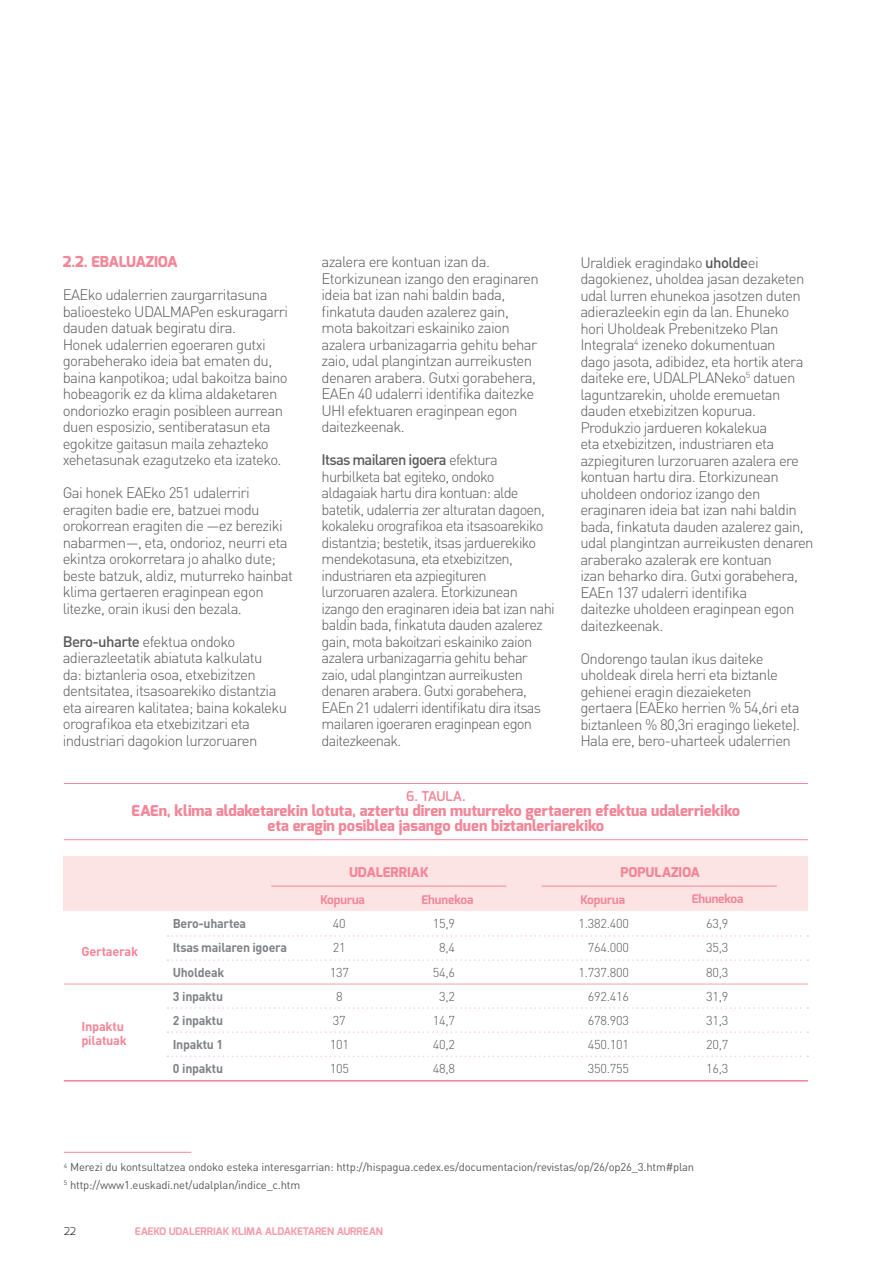
<style>
.page{position:relative;width:893px;height:1263px;background:#fff}
.page>*{position:absolute;margin:0;border:0;box-sizing:border-box;transform-origin:0 0}
.t1{font:300 15px/16.5px "DIN";letter-spacing:-.04em;color:#57585a}
.t2{font:800 15px/15px "Exo";color:#f38698;text-align:center}
.t3{font:800 13.5px "Exo";color:#f38698}
.t4{font:600 13.5px "Exo";letter-spacing:-.02em;color:#f38698}
.t5{font:300 12.75px "DIN";letter-spacing:-.02em;color:#57585a}
.t6{font:700 12.75px "DIN";letter-spacing:-.02em;color:#808285}
.t7{font:700 12.75px/13.5px "DIN";letter-spacing:-.02em;color:#f38698}
.t8{font:700 12px "Exo";color:#f38698}
.t9{font:11.25px/17.7px "DIN";letter-spacing:-.015em;color:#57585a}
.t10{font:700 10.5px "Exo";letter-spacing:-.01em;color:#f59ca8}
.t11{font:300 10.5px "Exo";color:#231f20}
.s1{font-weight:500}
</style>
<div class="page">
<hr style="left:64px;top:1152px;width:127px;height:1px;background:#f38698">
<hr style="left:64px;top:783px;width:744px;height:1px;background:#f38698">
<hr style="left:64px;top:839px;width:744px;height:1px;background:#f38698">
<div style="left:64px;top:856px;width:744px;height:55px;background:#fce4e5"></div>
<hr style="left:271px;top:886px;width:235px;height:1px;background:#f38698">
<hr style="left:542px;top:886px;width:235px;height:1px;background:#f38698">
<hr style="left:64px;top:1080px;width:744px;height:1px;background:#f38698">
<hr style="left:64px;top:983px;width:744px;height:2px;background:#f8b3ba">
<svg style="left:167px;top:935px;width:641px;height:2px"></svg>
<svg style="left:167px;top:959px;width:641px;height:2px"></svg>
<svg style="left:167px;top:1007px;width:641px;height:2px"></svg>
<svg style="left:167px;top:1031px;width:641px;height:2px"></svg>
<svg style="left:167px;top:1055px;width:641px;height:2px"></svg>
<p class="t2" style="left:63px;top:254px;width:116px">2.2. Ebaluazioa</p>
<p class="t1" style="left:63px;top:286px;width:227px">EAEko udalerrien zaurgarritasuna balioesteko UDALMAPen eskuragarri dauden datuak begiratu dira.<br>Honek udalerrien egoeraren gutxi gorabeherako ideia bat ematen du, baina kanpotikoa; udal bakoitza baino hobeagorik ez da klima aldaketaren ondoriozko eragin posibleen aurrean duen esposizio, sentiberatasun eta egokitze gaitasun maila zehazteko xehetasunak ezagutzeko eta izateko.</p>
<p class="t1" style="left:63px;top:484px;width:232px">Gai honek EAEko 251 udalerriri eragiten badie ere, batzuei modu orokorrean eragiten die —ez bereziki nabarmen—, eta, ondorioz, neurri eta ekintza orokorretara jo ahalko dute; beste batzuk, aldiz, muturreko hainbat klima gertaeren eraginpean egon litezke, orain ikusi den bezala.</p>
<p class="t1" style="left:63px;top:633px;width:226px"><span class="s1">Bero-uharte</span> efektua ondoko adierazleetatik abiatuta kalkulatu<br>da: biztanleria osoa, etxebizitzen dentsitatea, itsasoarekiko distantzia eta airearen kalitatea; baina kokaleku orografikoa eta etxebizitzari eta industriari dagokion lurzoruaren</p>
<p class="t1" style="left:322px;top:253px;width:219px">azalera ere kontuan izan da.<br>Etorkizunean izango den eraginaren ideia bat izan nahi baldin bada, finkatuta dauden azalerez gain, mota bakoitzari eskainiko zaion azalera urbanizagarria gehitu behar zaio, udal plangintzan aurreikusten denaren arabera. Gutxi gorabehera,<br>EAEn 40 udalerri identifika daitezke<br>UHI efektuaren eraginpean egon daitezkeenak.</p>
<p class="t1" style="left:322px;top:451px;width:235px"><span class="s1">Itsas mailaren igoera</span> efektura hurbilketa bat egiteko, ondoko<br>aldagaiak hartu dira kontuan: alde batetik, udalerria zer alturatan dagoen, kokaleku orografikoa eta itsasoarekiko distantzia; bestetik, itsas jarduerekiko mendekotasuna, eta etxebizitzen, industriaren eta azpiegituren lurzoruaren azalera. Etorkizunean izango den eraginaren ideia bat izan nahi baldin bada, finkatuta dauden azalerez gain, mota bakoitzari eskainiko zaion azalera urbanizagarria gehitu behar zaio, udal plangintzan aurreikusten denaren arabera. Gutxi gorabehera, EAEn 21 udalerri identifikatu dira itsas mailaren igoeraren eraginpean egon daitezkeenak.</p>
<p class="t1" style="left:580px;top:254px;width:235px">Uraldiek eragindako <span class="s1">uholde</span>ei dagokienez, uholdea jasan dezaketen udal lurren ehunekoa jasotzen duten adierazleekin egin da lan. Ehuneko hori Uholdeak Prebenitzeko Plan Integrala<sup>4</sup> izeneko dokumentuan<br>dago jasota, adibidez, eta hortik atera daiteke ere, UDALPLANeko<sup>5</sup> datuen laguntzarekin, uholde eremuetan dauden etxebizitzen kopurua.<br>Produkzio jardueren kokalekua<br>eta etxebizitzen, industriaren eta azpiegituren lurzoruaren azalera ere kontuan hartu dira. Etorkizunean uholdeen ondorioz izango den eraginaren ideia bat izan nahi baldin bada, finkatuta dauden azalerez gain, udal plangintzan aurreikusten denaren araberako azalerak ere kontuan<br>izan beharko dira. Gutxi gorabehera, EAEn 137 udalerri identifika<br>daitezke uholdeen eraginpean egon daitezkeenak.</p>
<p class="t1" style="left:580px;top:650px;width:221px">Ondorengo taulan ikus daiteke uholdeak direla herri eta biztanle gehienei eragin diezaieketen gertaera (EAEko herrien % 54,6ri eta biztanleen % 80,3ri eragingo liekete).<br>Hala ere, bero-uharteek udalerrien</p>
<p class="t4" style="left:406px;top:787px;width:61px">6. TAULA.</p>
<p class="t2" style="left:132px;top:803px;width:610px">EAEn, klima aldaketarekin lotuta, aztertu diren muturreko gertaeren efektua udalerriekiko eta eragin posiblea jasango duen biztanleriarekiko</p>
<p class="t3" style="left:349px;top:864px;width:26px">UDALERRIA</p>
<p class="t3" style="left:420px;top:864px;width:10px">K</p>
<p class="t3" style="left:620px;top:864px;width:42px">POPULAZI</p>
<p class="t3" style="left:682px;top:864px;width:19px">OA</p>
<p class="t8" style="left:320px;top:891px;width:46px">KOPURUA</p>
<p class="t8" style="left:421px;top:891px;width:53px">EHUNEKOA</p>
<p class="t8" style="left:580px;top:891px;width:46px">KOPURUA</p>
<p class="t8" style="left:692px;top:890px;width:53px">EHUNEKOA</p>
<p class="t7" style="left:81px;top:944px;width:58px">Gertaerak</p>
<p class="t7" style="left:81px;top:1019px;width:47px">Inpaktu pilatuak</p>
<p class="t6" style="left:173px;top:915px;width:75px">Bero-uhartea</p>
<p class="t5" style="left:333px;top:916px;width:14px">40</p>
<p class="t5" style="left:433px;top:916px;width:24px">15,9</p>
<p class="t5" style="left:578px;top:916px;width:52px">1.382.400</p>
<p class="t5" style="left:706px;top:916px;width:24px">63,9</p>
<p class="t6" style="left:173px;top:939px;width:116px">Itsas mailaren igoera</p>
<p class="t5" style="left:333px;top:940px;width:14px">21</p>
<p class="t5" style="left:439px;top:940px;width:17px">8,4</p>
<p class="t5" style="left:588px;top:940px;width:43px">764.000</p>
<p class="t5" style="left:706px;top:940px;width:24px">35,3</p>
<p class="t6" style="left:173px;top:964px;width:53px">Uholdeak</p>
<p class="t5" style="left:330px;top:964px;width:21px">137</p>
<p class="t5" style="left:433px;top:964px;width:24px">54,6</p>
<p class="t5" style="left:578px;top:964px;width:52px">1.737.800</p>
<p class="t5" style="left:706px;top:964px;width:24px">80,3</p>
<p class="t6" style="left:173px;top:988px;width:52px">3 inpaktu</p>
<p class="t5" style="left:336px;top:988px;width:8px">8</p>
<p class="t5" style="left:439px;top:988px;width:17px">3,2</p>
<p class="t5" style="left:588px;top:988px;width:43px">692.416</p>
<p class="t5" style="left:706px;top:988px;width:24px">31,9</p>
<p class="t6" style="left:173px;top:1012px;width:52px">2 inpaktu</p>
<p class="t5" style="left:333px;top:1012px;width:14px">37</p>
<p class="t5" style="left:433px;top:1012px;width:24px">14,7</p>
<p class="t5" style="left:588px;top:1012px;width:43px">678.903</p>
<p class="t5" style="left:706px;top:1012px;width:24px">31,3</p>
<p class="t6" style="left:173px;top:1036px;width:52px">Inpaktu 1</p>
<p class="t5" style="left:330px;top:1036px;width:21px">101</p>
<p class="t5" style="left:433px;top:1036px;width:24px">40,2</p>
<p class="t5" style="left:588px;top:1036px;width:43px">450.101</p>
<p class="t5" style="left:706px;top:1036px;width:24px">20,7</p>
<p class="t6" style="left:173px;top:1060px;width:52px">0 inpaktu</p>
<p class="t5" style="left:330px;top:1061px;width:21px">105</p>
<p class="t5" style="left:433px;top:1061px;width:24px">48,8</p>
<p class="t5" style="left:588px;top:1061px;width:43px">350.755</p>
<p class="t5" style="left:706px;top:1061px;width:24px">16,3</p>
<p class="t9" style="left:64px;top:1158px;width:632px"><sup>4</sup> Merezi du kontsultatzea ondoko esteka interesgarrian: http://hispagua.cedex.es/documentacion/revistas/op/26/op26_3.htm#plan<br><sup>5</sup> http://www1.euskadi.net/udalplan/indice_c.htm</p>
<p class="t11" style="left:64px;top:1225px;width:14px">22</p>
<p class="t10" style="left:135px;top:1224px;width:250px">EAEKO UDALERRIAK KLIMA ALDAKETAREN AURREAN</p>
</div>
